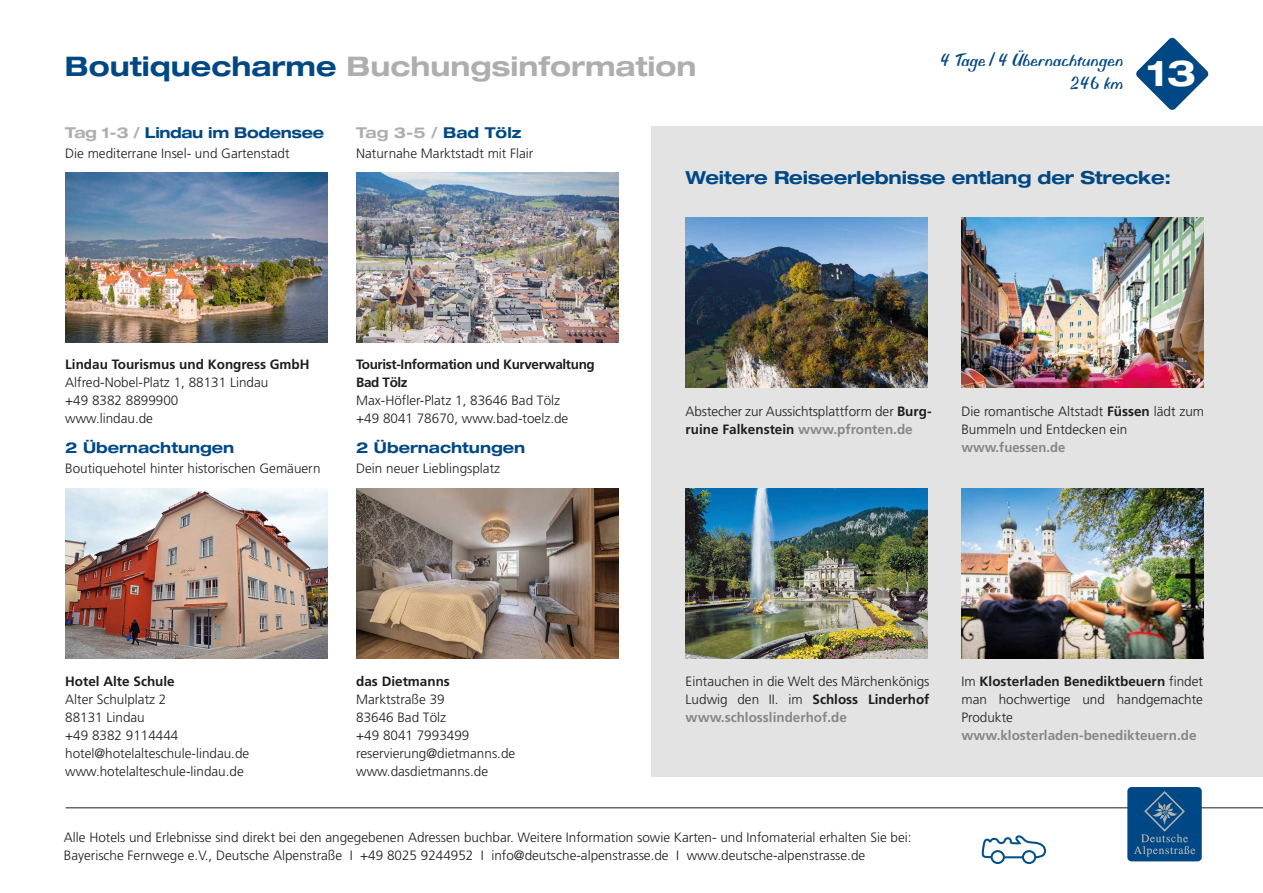
<style>
.page{position:relative;width:1263px;height:893px;background:#fff}
.page>*{position:absolute;margin:0;border:0;box-sizing:border-box;transform-origin:0 0}
.t1{font:700 expanded 36px "Helvetica Neue";color:#fff}
.t2{font:700 expanded 27px "Helvetica Neue";color:#aeaeae}
.t3{font:18.75px/22.5px "Biffo";color:#004885;text-align:right}
.t4{font:700 expanded 18px "Helvetica Neue";letter-spacing:-.01em;color:#004885}
.t5{font:700 expanded 15px "Helvetica Neue";color:#004885}
.t6{font:700 expanded 15px "Helvetica Neue";letter-spacing:-.025em;color:#004885}
.t7{font:700 expanded 15px "Helvetica Neue";color:#aeaeae}
.t8{font:300 13.5px/18px "Frutiger";color:#1d1d1b}
.t9{font:700 13.5px "Frutiger";color:#1d1d1b}
.t10{font:700 13.5px "Frutiger";color:#878787}
.t11{font:700 13.5px/18px "Frutiger";letter-spacing:-.025em;color:#1d1d1b}
.s1{color:#004885}
.s2{color:#aeaeae}
.s3{font-weight:700}
.s4{font-weight:700;color:#878787}
</style>
<div class="page">
<img style="left:65px;top:172px;width:263px;height:170px">
<img style="left:65px;top:489px;width:262px;height:170px">
<img style="left:356px;top:172px;width:263px;height:170px">
<hr style="left:66px;top:807px;width:1197px;height:1px;background:#1d1d1b">
<img style="left:356px;top:489px;width:263px;height:170px">
<svg style="left:981px;top:835px;width:65px;height:29px"></svg>
<div style="left:1127px;top:787px;width:75px;height:74px;background:#004885;border-radius:4px"></div>
<svg style="left:1134px;top:791px;width:61px;height:65px"></svg>
<svg style="left:1136px;top:37px;width:73px;height:73px"></svg>
<div style="left:651px;top:126px;width:612px;height:651px;background:#e3e3e3"></div>
<img style="left:686px;top:217px;width:241px;height:170px">
<img style="left:961px;top:217px;width:242px;height:170px">
<img style="left:686px;top:489px;width:241px;height:170px">
<img style="left:961px;top:489px;width:242px;height:170px">
<h2 class="t2" style="left:65px;top:50px;width:633px"><span class="s1">Boutiquecharme</span> Buchungsinformation</h2>
<p class="t6" style="left:65px;top:123px;width:260px"><span class="s2">Tag 1-3 /</span> Lindau im Bodensee</p>
<p class="t8" style="left:65px;top:144px;width:226px">Die mediterrane Insel- und Gartenstadt</p>
<p class="t7" style="left:356px;top:123px;width:167px">Tag 3-5 / <span class="s1">Bad Tölz</span></p>
<p class="t8" style="left:356px;top:144px;width:179px">Naturnahe Marktstadt mit Flair</p>
<h3 class="t3" style="left:939px;top:49px;width:185px">4 Tage / 4 Übernachtungen<br>246 km</h3>
<h1 class="t1" style="left:1147px;top:51px;width:51px">13</h1>
<p class="t9" style="left:65px;top:356px;width:246px">Lindau Tourismus und Kongress GmbH</p>
<p class="t8" style="left:65px;top:373px;width:205px">Alfred-Nobel-Platz 1, 88131 Lindau +49 8382 8899900 www.lindau.de</p>
<p class="t5" style="left:65px;top:438px;width:171px">2 Übernachtungen</p>
<p class="t8" style="left:65px;top:459px;width:257px">Boutiquehotel hinter historischen Gemäuern</p>
<p class="t11" style="left:356px;top:355px;width:240px">Tourist-Information und Kurverwaltung<br>Bad Tölz</p>
<p class="t8" style="left:356px;top:391px;width:214px">Max-Höfler-Platz 1, 83646 Bad Tölz +49 8041 78670, www.bad-toelz.de</p>
<p class="t5" style="left:356px;top:438px;width:171px">2 Übernachtungen</p>
<p class="t8" style="left:356px;top:459px;width:146px">Dein neuer Lieblingsplatz</p>
<p class="t9" style="left:65px;top:674px;width:111px">Hotel Alte Schule</p>
<p class="t8" style="left:65px;top:691px;width:186px">Alter Schulplatz 2<br>88131 Lindau<br>+49 8382 9114444 hotel@hotelalteschule-lindau.de www.hotelalteschule-lindau.de</p>
<p class="t9" style="left:356px;top:674px;width:95px">das Dietmanns</p>
<p class="t8" style="left:356px;top:691px;width:161px">Marktstraße 39<br>83646 Bad Tölz<br>+49 8041 7993499 reservierung@dietmanns.de www.dasdietmanns.de</p>
<h3 class="t4" style="left:686px;top:166px;width:487px">Weitere Reiseerlebnisse entlang der Strecke:</h3>
<p class="t8" style="left:686px;top:402px;width:247px">Abstecher zur Aussichtsplattform der <span class="s3">Burg&shy;ruine Falkenstein</span> <span class="s4">www.pfronten.de</span></p>
<p class="t8" style="left:961px;top:402px;width:244px">Die romantische Altstadt <span class="s3">Füssen</span> lädt zum<br>Bummeln und Entdecken ein</p>
<p class="t10" style="left:961px;top:439px;width:106px">www.fuessen.de</p>
<p class="t8" style="left:686px;top:673px;width:245px;text-align:justify">Eintauchen in die Welt des Märchenkönigs Ludwig den II. im <span class="s3">Schloss Linderhof </span><span class="s4">www.schlosslinderhof.de</span></p>
<p class="t8" style="left:961px;top:673px;width:243px;text-align:justify">Im <span class="s3">Klosterladen Benediktbeuern</span> findet man hochwertige und handgemachte Produkte</p>
<p class="t10" style="left:961px;top:728px;width:237px">www.klosterladen-benedikteuern.de</p>
<p class="t8" style="left:64px;top:828px;width:849px">Alle Hotels und Erlebnisse sind direkt bei den angegebenen Adressen buchbar. Weitere Information sowie Karten- und Infomaterial erhalten Sie bei:<br>Bayerische Fernwege e.V., Deutsche Alpenstraße I +49 8025 9244952 I info@deutsche-alpenstrasse.de I www.deutsche-alpenstrasse.de</p>
</div>
